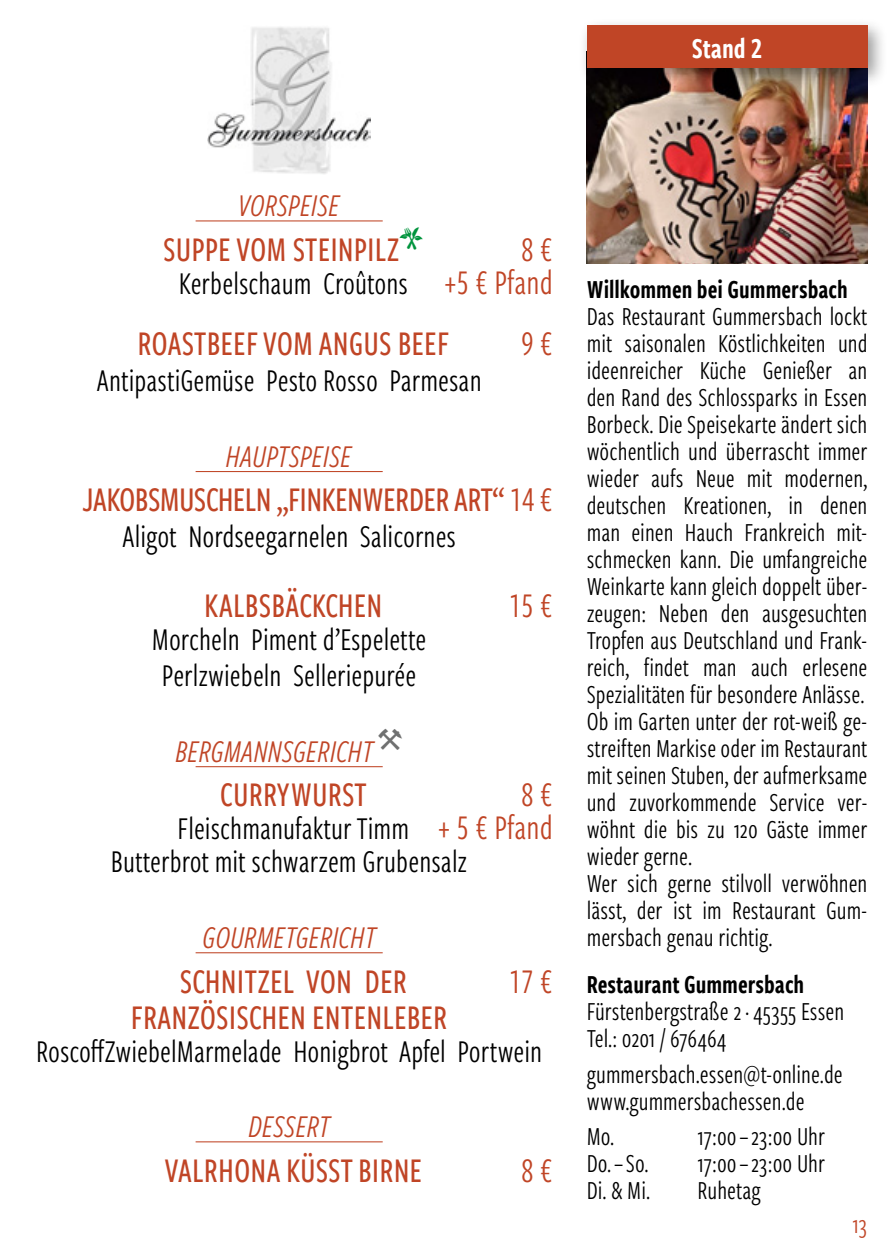
<style>
.page{position:relative;width:893px;height:1259px;background:#fff}
.page>*{position:absolute;margin:0;border:0;box-sizing:border-box;transform-origin:0 0}
._02_Men_Gang_Titel_mit_Preis{font:500 36px "Freight Sans Cmp Pro";color:#c04526}
._02_Men_Gang_Titel_mit_Preis-2{font:500 36px "Freight Sans Cmp Pro";letter-spacing:-.02em;color:#c04526}
._02_Men_Gang_Titel_mit_Preis-3{font:36px "Freight Sans Cmp Pro";color:#c04526}
._03_Men_Gang_Beschreibung_Margin{font:33px/36px "Freight Sans Cmp Pro";color:#000;text-align:center}
._01_Gang{font:italic 33px "Freight Sans Cmp Pro";color:#c04526}
._03_Men_Gang_Beschreibung_mit_Absatz{font:33px "Freight Sans Cmp Pro";color:#000}
._03_Men_Gang_Beschreibung{font:33px "Freight Sans Cmp Pro";color:#000}
.Standnummer{font:30px "Freight Sans Cmp Pro Semi";color:#fff}
.t1{font:27px/27px "Freight Sans Cmp Pro";color:#000}
.t2{font:27px "Freight Sans Cmp Pro";color:#c04526}
.s1{font-size:36px;color:#c04526}
.s2{font-weight:400}
.s3{font-family:"Freight Sans Cmp Pro Semi"}
</style>
<div class="page">
<img style="left:587px;top:88px;width:280px;height:176px">
<div style="left:578px;top:17px;width:310px;height:71px;background:#000;opacity:.4"></div>
<div style="left:587px;top:26px;width:280px;height:42px;background:#c04526"></div>
<img style="left:208px;top:27px;width:162px;height:147px">
<hr style="left:196px;top:220px;width:187px;height:1px;background:#c04526">
<hr style="left:196px;top:471px;width:187px;height:1px;background:#c04526">
<hr style="left:196px;top:766px;width:187px;height:1px;background:#c04526">
<hr style="left:196px;top:952px;width:187px;height:1px;background:#c04526">
<hr style="left:196px;top:1141px;width:187px;height:1px;background:#c04526">
<p class="Standnummer" style="left:692px;top:28px;width:72px">Stand 2</p>
<p class="_01_Gang" style="left:238px;top:183px;width:103px">VORSPEISE</p>
<p class="_02_Men_Gang_Titel_mit_Preis" style="left:163px;top:225px;width:238px">SUPPE VOM STEINPILZ</p>
<p class="_02_Men_Gang_Titel_mit_Preis-3" style="left:521px;top:225px;width:33px">8 €</p>
<p class="_03_Men_Gang_Beschreibung_mit_Absatz" style="left:179px;top:261px;width:375px">Kerbelschaum Croûtons <span class="s1">+5 € Pfand</span></p>
<p class="_02_Men_Gang_Titel_mit_Preis" style="left:138px;top:319px;width:313px">ROASTBEEF VOM ANGUS BEEF</p>
<p class="_02_Men_Gang_Titel_mit_Preis-3" style="left:521px;top:319px;width:33px">9 €</p>
<p class="_03_Men_Gang_Beschreibung_Margin" style="left:97px;top:361px;width:387px">AntipastiGemüse Pesto Rosso Parmesan</p>
<p class="_01_Gang" style="left:226px;top:434px;width:127px">HAUPTSPEISE</p>
<p class="_02_Men_Gang_Titel_mit_Preis-2" style="left:83px;top:475px;width:472px">JAKOBSMUSCHELN „FINKENWERDER ART“<span class="s2">14 €</span></p>
<p class="_03_Men_Gang_Beschreibung_Margin" style="left:122px;top:517px;width:335px">Aligot Nordseegarnelen Salicornes</p>
<p class="_02_Men_Gang_Titel_mit_Preis" style="left:204px;top:581px;width:180px">KALBSBÄCKCHEN</p>
<p class="_02_Men_Gang_Titel_mit_Preis-3" style="left:509px;top:581px;width:46px">15 €</p>
<p class="_03_Men_Gang_Beschreibung_Margin" style="left:152px;top:620px;width:276px">Morcheln Piment d’Espelette<br>Perlzwiebeln Selleriepurée</p>
<p class="_01_Gang" style="left:176px;top:729px;width:200px">BERGMANNSGERICHT</p>
<p class="_02_Men_Gang_Titel_mit_Preis" style="left:220px;top:770px;width:149px">CURRYWURST</p>
<p class="_02_Men_Gang_Titel_mit_Preis-3" style="left:521px;top:770px;width:33px">8 €</p>
<p class="_03_Men_Gang_Beschreibung_mit_Absatz" style="left:178px;top:806px;width:377px">Fleischmanufaktur Timm <span class="s1">+ 5 € Pfand</span></p>
<p class="_03_Men_Gang_Beschreibung_Margin" style="left:111px;top:842px;width:358px">Butterbrot mit schwarzem Grubensalz</p>
<p class="_01_Gang" style="left:203px;top:915px;width:175px">GOURMETGERICHT</p>
<p class="_02_Men_Gang_Titel_mit_Preis" style="left:180px;top:956px;width:229px">SCHNITZEL VON DER</p>
<p class="_02_Men_Gang_Titel_mit_Preis-3" style="left:509px;top:956px;width:46px">17 €</p>
<p class="_02_Men_Gang_Titel_mit_Preis" style="left:131px;top:992px;width:318px">FRANZÖSISCHEN ENTENLEBER</p>
<p class="_03_Men_Gang_Beschreibung" style="left:36px;top:1028px;width:508px">RoscoffZwiebelMarmelade Honigbrot Apfel Portwein</p>
<p class="_01_Gang" style="left:249px;top:1104px;width:83px">DESSERT</p>
<p class="_02_Men_Gang_Titel_mit_Preis" style="left:164px;top:1145px;width:259px">VALRHONA KÜSST BIRNE</p>
<p class="_02_Men_Gang_Titel_mit_Preis-3" style="left:521px;top:1146px;width:33px">8 €</p>
<p class="t1" style="left:587px;top:274px;width:282px"><span class="s3">Willkommen bei Gummersbach<br></span>Das Restaurant Gummersbach lockt mit saisonalen Köstlichkeiten und ideenreicher Küche Genießer an den Rand des Schlossparks in Essen<br>Borbeck. Die Speisekarte ändert sich wöchentlich und überrascht immer wieder aufs Neue mit modernen, deutschen Kreationen, in denen man einen Hauch Frankreich mit&shy;schmecken kann. Die umfangreiche<br>Weinkarte kann gleich doppelt über&shy;zeugen: Neben den ausgesuchten<br>Tropfen aus Deutschland und Frank&shy;reich, findet man auch erlesene<br>Spezialitäten für besondere Anlässe.<br>Ob im Garten unter der rot-weiß ge&shy;streiften Markise oder im Restaurant mit seinen Stuben, der aufmerksame und zuvorkommende Service ver&shy;wöhnt die bis zu 120 Gäste immer wieder gerne.<br>Wer sich gerne stilvoll verwöhnen lässt, der ist im Restaurant Gum&shy;mersbach genau richtig.</p>
<p class="t1" style="left:587px;top:970px;width:259px"><span class="s3">Restaurant Gummersbach<br></span>Fürstenbergstraße 2 · 45355 Essen<br>Tel.: 0201 / 676464</p>
<p class="t1" style="left:587px;top:1059px;width:258px">gummersbach.essen@t-online.de www.gummersbachessen.de</p>
<p class="t1" style="left:587px;top:1122px;width:29px">Mo.</p>
<p class="t1" style="left:697px;top:1122px;width:129px">17:00 – 23:00 Uhr</p>
<p class="t1" style="left:587px;top:1149px;width:63px">Do. – So.</p>
<p class="t1" style="left:697px;top:1149px;width:129px">17:00 – 23:00 Uhr</p>
<p class="t1" style="left:587px;top:1176px;width:65px">Di. &amp; Mi.</p>
<p class="t1" style="left:697px;top:1176px;width:65px">Ruhetag</p>
<p class="t2" style="left:852px;top:1206px;width:16px">13</p>
</div>
